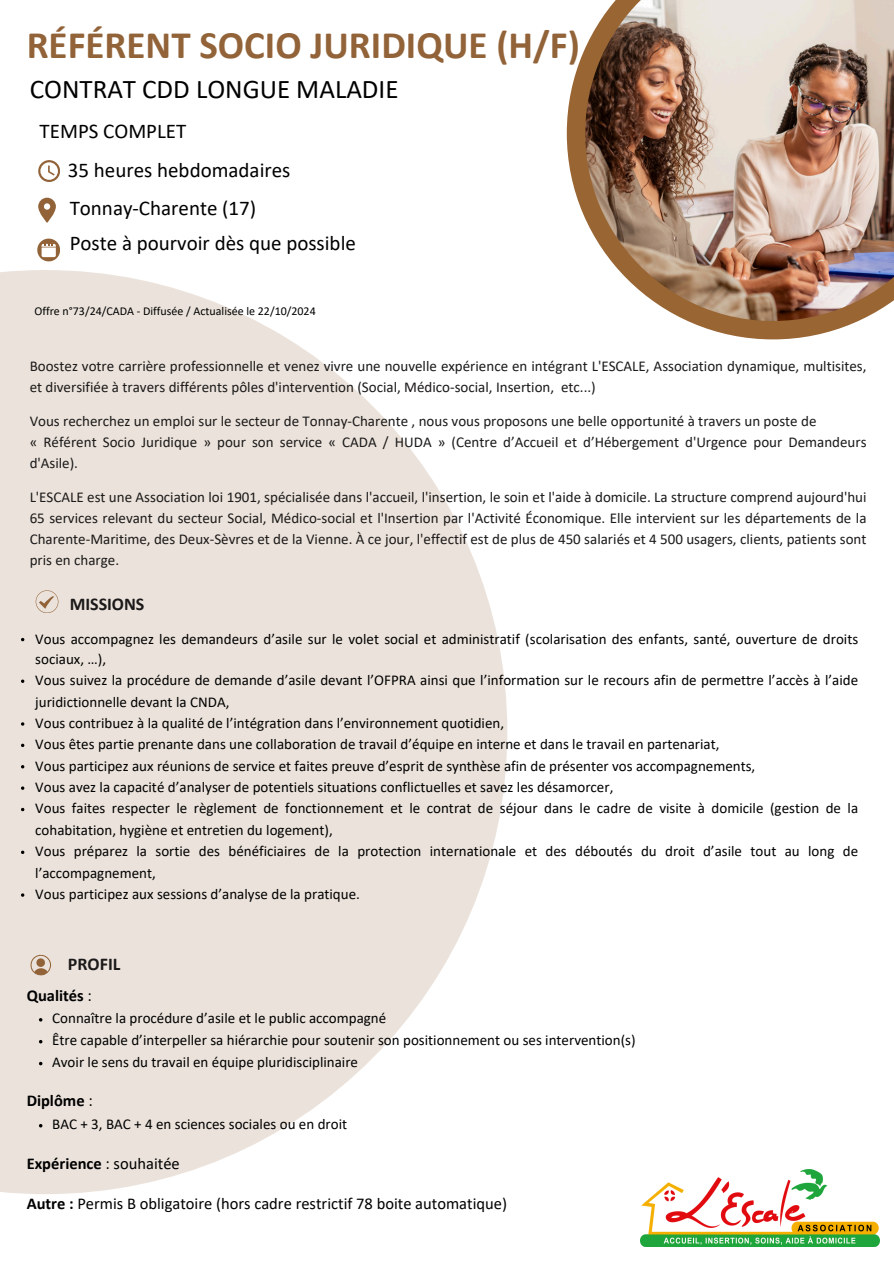
<style>
.page{position:relative;width:894px;height:1264px;background:#fff}
.page>*{position:absolute;margin:0;border:0;box-sizing:border-box;transform-origin:0 0}
.t1{font:700 39px "Calibri";color:#926338}
.t2{font:27px "Calibri";color:#000}
.t3{font:21px "Calibri";color:#000}
.t4{font:700 18px "Calibri";color:#1b1919}
.t5{font:16.5px "Calibri";color:#000}
.t6{font:700 16.5px "Calibri";color:#000}
.t7{font:15px/21.3px "Calibri";color:#000}
.t8{font:15px/21px "Calibri";color:#1b1919}
.t9{font:12px "Calibri";color:#000}
.s1{font-weight:400}
.s2{font-weight:700}
</style>
<div class="page">
<svg style="left:566px;top:48px;width:292px;height:291px"></svg>
<img style="left:585px;top:0;width:308px;height:321px">
<svg style="left:0;top:270px;width:507px;height:924px;fill:#ebe3db"></svg>
<svg style="left:36px;top:590px;width:22px;height:23px"></svg>
<img style="left:640px;top:1169px;width:239px;height:77px">
<svg style="left:21px;top:679px;width:3px;height:4px"></svg>
<svg style="left:21px;top:743px;width:3px;height:4px"></svg>
<svg style="left:21px;top:807px;width:3px;height:4px"></svg>
<svg style="left:21px;top:850px;width:3px;height:4px"></svg>
<svg style="left:38px;top:198px;width:18px;height:24px"></svg>
<svg style="left:37px;top:238px;width:23px;height:23px"></svg>
<svg style="left:38px;top:160px;width:22px;height:21px"></svg>
<svg style="left:30px;top:953px;width:21px;height:23px"></svg>
<svg style="left:39px;top:1039px;width:3px;height:4px"></svg>
<svg style="left:39px;top:1061px;width:3px;height:4px"></svg>
<svg style="left:39px;top:1123px;width:3px;height:4px"></svg>
<p class="t1" style="left:27px;top:29px;width:554px">RÉFÉRENT SOCIO JURIDIQUE (H/F)</p>
<h4 class="t2" style="left:30px;top:78px;width:370px">CONTRAT CDD LONGUE MALADIE</h4>
<h4 class="t3" style="left:40px;top:122px;width:148px">TEMPS COMPLET</h4>
<p class="t3" style="left:68px;top:161px;width:224px">35 heures hebdomadaires</p>
<p class="t3" style="left:70px;top:199px;width:188px">Tonnay-Charente (17)</p>
<p class="t3" style="left:70px;top:234px;width:288px">Poste à pourvoir dès que possible</p>
<p class="t9" style="left:34px;top:306px;width:283px">Offre n°73/24/CADA - Diffusée / Actualisée le 22/10/2024</p>
<h2 class="t8" style="left:30px;top:356px;width:838px">Boostez votre carrière professionnelle et venez vivre une nouvelle expérience en intégrant L'ESCALE, Association dynamique, multisites, et diversifiée à travers différents pôles d'intervention (Social, Médico-social, Insertion, etc...)</h2>
<h3 class="t8" style="left:30px;top:411px;width:788px">Vous recherchez un emploi sur le secteur de Tonnay-Charente , nous vous proposons une belle opportunité à travers un poste de</h3>
<h4 class="t8" style="left:30px;top:432px;width:838px">« Référent Socio Juridique » pour son service « CADA / HUDA » (Centre d’Accueil et d’Hébergement d'Urgence pour Demandeurs d'Asile).</h4>
<p class="t8" style="left:30px;top:487px;width:838px;text-align:justify">L'ESCALE est une Association loi 1901, spécialisée dans l'accueil, l'insertion, le soin et l'aide à domicile. La structure comprend aujourd'hui 65 services relevant du secteur Social, Médico-social et l'Insertion par l'Activité Économique. Elle intervient sur les départements de la Charente-Maritime, des Deux-Sèvres et de la Vienne. À ce jour, l'effectif est de plus de 450 salariés et 4 500 usagers, clients, patients sont pris en charge.</p>
<p class="t4" style="left:70px;top:596px;width:76px">MISSIONS</p>
<p class="t7" style="left:35px;top:629px;width:824px;line-height:20.2px">Vous accompagnez les demandeurs d’asile sur le volet social et administratif (scolarisation des enfants, santé, ouverture de droits sociaux, …),</p>
<p class="t7" style="left:35px;top:670px;width:824px">Vous suivez la procédure de demande d’asile devant l’OFPRA ainsi que l’information sur le recours afin de permettre l’accès à l’aide juridictionnelle devant la CNDA,</p>
<h5 class="t7" style="left:35px;top:713px;width:470px">Vous contribuez à la qualité de l’intégration dans l’environnement quotidien,</h5>
<p class="t7" style="left:35px;top:735px;width:685px">Vous êtes partie prenante dans une collaboration de travail d’équipe en interne et dans le travail en partenariat,</p>
<h5 class="t7" style="left:35px;top:756px;width:721px">Vous participez aux réunions de service et faites preuve d’esprit de synthèse afin de présenter vos accompagnements,</h5>
<p class="t7" style="left:35px;top:777px;width:579px">Vous avez la capacité d’analyser de potentiels situations conflictuelles et savez les désamorcer,</p>
<p class="t7" style="left:35px;top:799px;width:824px">Vous faites respecter le règlement de fonctionnement et le contrat de séjour dans le cadre de visite à domicile (gestion de la cohabitation, hygiène et entretien du logement),</p>
<p class="t7" style="left:35px;top:841px;width:824px">Vous préparez la sortie des bénéficiaires de la protection internationale et des déboutés du droit d’asile tout au long de l’accompagnement,</p>
<p class="t7" style="left:35px;top:884px;width:326px">Vous participez aux sessions d’analyse de la pratique.</p>
<p class="t4" style="left:68px;top:956px;width:54px">PROFIL</p>
<p class="t6" style="left:27px;top:988px;width:67px">Qualités <span class="s1">:</span></p>
<p class="t7" style="left:52px;top:1008px;width:331px">Connaître la procédure d’asile et le public accompagné</p>
<p class="t7" style="left:52px;top:1030px;width:584px">Être capable d’interpeller sa hiérarchie pour soutenir son positionnement ou ses intervention(s)</p>
<p class="t7" style="left:52px;top:1052px;width:307px">Avoir le sens du travail en équipe pluridisciplinaire</p>
<h6 class="t6" style="left:27px;top:1094px;width:68px">Diplôme <span class="s1">:</span></h6>
<p class="t7" style="left:52px;top:1114px;width:296px">BAC + 3, BAC + 4 en sciences sociales ou en droit</p>
<p class="t6" style="left:27px;top:1156px;width:154px">Expérience <span class="s1">: souhaitée</span></p>
<p class="t5" style="left:27px;top:1196px;width:481px"><span class="s2">Autre :</span> Permis B obligatoire (hors cadre restrictif 78 boite automatique)</p>
</div>
